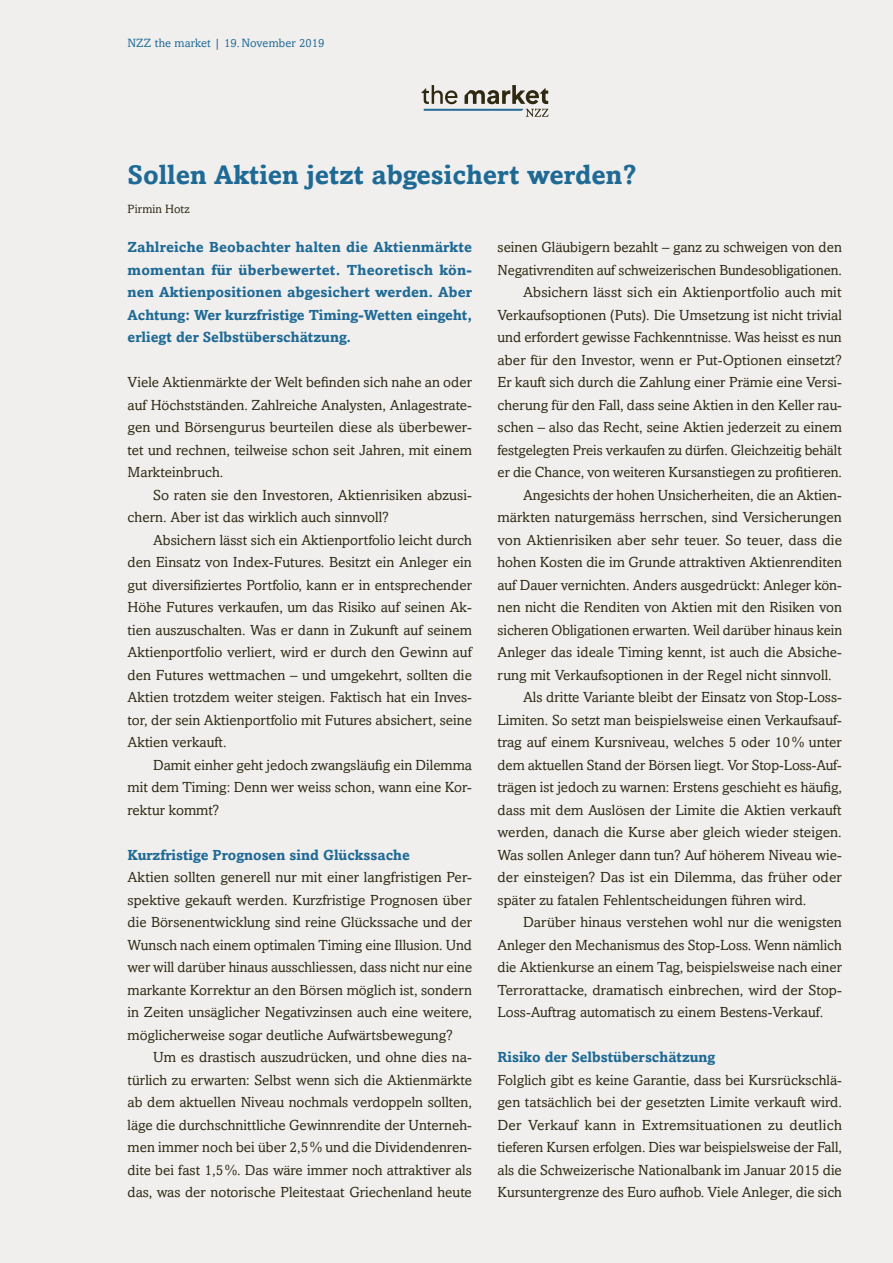
<style>
.page{position:relative;width:893px;height:1263px;background:#f0efee}
.page>*{position:absolute;margin:0;border:0;box-sizing:border-box;transform-origin:0 0}
.t1{font:700 27px "Amasis MT Pro";color:#1f6a95}
.Grundtext{font:14.7px/22.5px "Amasis MT Pro";color:#2f2912;text-align:justify}
.Untertitel{font:700 14.7px/22.5px "Amasis MT Pro";color:#1f6a95;text-align:justify}
.t2{font:12px "Amasis MT Pro";letter-spacing:.01em;color:#1f6a95}
.Autor{font:12px "Amasis MT Pro";color:#2f2912}
</style>
<div class="page">
<svg style="left:421px;top:85px;width:128px;height:32px"></svg>
<p class="t2" style="left:128px;top:36px;width:198px">NZZ the market | 19. November 2019</p>
<p class="t1" style="left:128px;top:158px;width:510px">Sollen Aktien jetzt abgesichert werden?</p>
<p class="Autor" style="left:128px;top:202px;width:64px">Pirmin Hotz</p>
<p class="Untertitel" style="left:128px;top:236px;width:346px">Zahlreiche Beobachter halten die Aktienmärkte momentan für überbewertet. Theoretisch kön&shy;nen Aktienpositionen abgesichert werden. Aber Achtung: Wer kurzfristige Timing-Wetten eingeht, erliegt der Selbstüberschätzung.</p>
<p class="Grundtext" style="left:128px;top:371px;width:346px">Viele Aktienmärkte der Welt befinden sich nahe an oder auf Höchstständen. Zahlreiche Analysten, Anlagestrate&shy;gen und Börsengurus beurteilen diese als überbewer&shy;tet und rechnen, teilweise schon seit Jahren, mit einem Markteinbruch.</p>
<p class="Grundtext" style="left:128px;top:484px;width:346px;text-indent:26px">So raten sie den Investoren, Aktienrisiken abzusi&shy;chern. Aber ist das wirklich auch sinnvoll?</p>
<p class="Grundtext" style="left:128px;top:529px;width:346px;text-indent:26px">Absichern lässt sich ein Aktienportfolio leicht durch den Einsatz von Index-Futures. Besitzt ein Anleger ein gut diversifiziertes Portfolio, kann er in entsprechender Höhe Futures verkaufen, um das Risiko auf seinen Ak&shy;tien auszuschalten. Was er dann in Zukunft auf seinem Aktienportfolio verliert, wird er durch den Gewinn auf den Futures wettmachen – und umgekehrt, sollten die Aktien trotzdem weiter steigen. Faktisch hat ein Inves&shy;tor, der sein Aktienportfolio mit Futures absichert, seine Aktien verkauft.</p>
<p class="Grundtext" style="left:128px;top:754px;width:346px;text-indent:26px">Damit einher geht jedoch zwangsläufig ein Dilemma mit dem Timing: Denn wer weiss schon, wann eine Kor&shy;rektur kommt?</p>
<p class="Untertitel" style="left:128px;top:843px;width:284px">Kurzfristige Prognosen sind Glückssache</p>
<p class="Grundtext" style="left:128px;top:866px;width:346px">Aktien sollten generell nur mit einer langfristigen Per&shy;spektive gekauft werden. Kurzfristige Prognosen über die Börsenentwicklung sind reine Glückssache und der Wunsch nach einem optimalen Timing eine Illusion. Und wer will darüber hinaus ausschliessen, dass nicht nur eine markante Korrektur an den Börsen möglich ist, sondern in Zeiten unsäglicher Negativzinsen auch eine weitere, möglicherweise sogar deutliche Aufwärtsbewegung?</p>
<p class="Grundtext" style="left:128px;top:1046px;width:346px;text-indent:26px">Um es drastisch auszudrücken, und ohne dies na&shy;türlich zu erwarten: Selbst wenn sich die Aktienmärkte ab dem aktuellen Niveau nochmals verdoppeln sollten, läge die durchschnittliche Gewinnrendite der Unterneh&shy;men immer noch bei über 2,5% und die Dividendenren&shy;dite bei fast 1,5%. Das wäre immer noch attraktiver als das, was der notorische Pleitestaat Griechenland heute</p>
<p class="Grundtext" style="left:497px;top:236px;width:346px">seinen Gläubigern bezahlt – ganz zu schweigen von den<br>Negativrenditen auf schweizerischen Bundesobligationen.</p>
<p class="Grundtext" style="left:497px;top:281px;width:346px;text-indent:26px">Absichern lässt sich ein Aktienportfolio auch mit Verkaufsoptionen (Puts). Die Umsetzung ist nicht trivial und erfordert gewisse Fachkenntnisse. Was heisst es nun aber für den Investor, wenn er Put-Optionen einsetzt?<br>Er kauft sich durch die Zahlung einer Prämie eine Versi&shy;cherung für den Fall, dass seine Aktien in den Keller rau&shy;schen – also das Recht, seine Aktien jederzeit zu einem festgelegten Preis verkaufen zu dürfen. Gleichzeitig behält er die Chance, von weiteren Kursanstiegen zu profitieren.</p>
<p class="Grundtext" style="left:497px;top:484px;width:346px;text-indent:26px">Angesichts der hohen Unsicherheiten, die an Aktien&shy;märkten naturgemäss herrschen, sind Versicherungen von Aktienrisiken aber sehr teuer. So teuer, dass die hohen Kosten die im Grunde attraktiven Aktienrenditen auf Dauer vernichten. Anders ausgedrückt: Anleger kön&shy;nen nicht die Renditen von Aktien mit den Risiken von sicheren Obligationen erwarten. Weil darüber hinaus kein Anleger das ideale Timing kennt, ist auch die Absiche&shy;rung mit Verkaufsoptionen in der Regel nicht sinnvoll.</p>
<p class="Grundtext" style="left:497px;top:686px;width:346px;text-indent:26px">Als dritte Variante bleibt der Einsatz von Stop-Loss-Limiten. So setzt man beispielsweise einen Verkaufsauf&shy;trag auf einem Kursniveau, welches 5 oder 10% unter dem aktuellen Stand der Börsen liegt. Vor Stop-Loss-Auf&shy;trägen ist jedoch zu warnen: Erstens geschieht es häufig, dass mit dem Auslösen der Limite die Aktien verkauft werden, danach die Kurse aber gleich wieder steigen.<br>Was sollen Anleger dann tun? Auf höherem Niveau wie&shy;der einsteigen? Das ist ein Dilemma, das früher oder später zu fatalen Fehlentscheidungen führen wird.</p>
<p class="Grundtext" style="left:497px;top:911px;width:346px;text-indent:26px">Darüber hinaus verstehen wohl nur die wenigsten Anleger den Mechanismus des Stop-Loss. Wenn nämlich die Aktienkurse an einem Tag, beispielsweise nach einer Terrorattacke, dramatisch einbrechen, wird der Stop-Loss-Auftrag automatisch zu einem Bestens-Verkauf.</p>
<p class="Untertitel" style="left:497px;top:1046px;width:220px">Risiko der Selbstüberschätzung</p>
<p class="Grundtext" style="left:497px;top:1069px;width:346px">Folglich gibt es keine Garantie, dass bei Kursrückschlä&shy;gen tatsächlich bei der gesetzten Limite verkauft wird.<br>Der Verkauf kann in Extremsituationen zu deutlich tieferen Kursen erfolgen. Dies war beispielsweise der Fall, als die Schweizerische Nationalbank im Januar 2015 die Kursuntergrenze des Euro aufhob. Viele Anleger, die sich</p>
</div>
